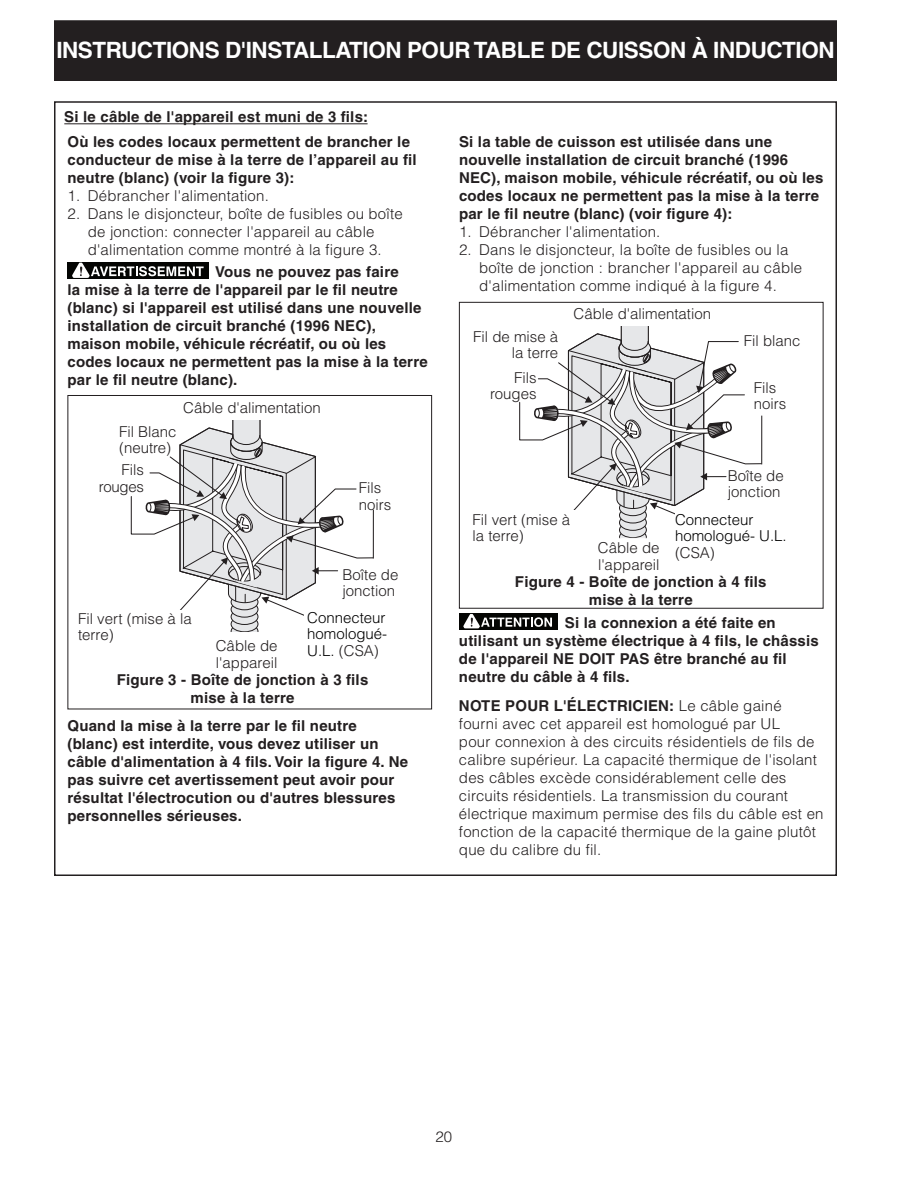
<style>
.page{position:relative;width:918px;height:1188px;background:#fff}
.page>*{position:absolute;margin:0;border:0;box-sizing:border-box;transform-origin:0 0}
.t1{font:700 22.5px "Helvetica";letter-spacing:-.02em;color:#fff}
.t2{font:700 15px/18px "Helvetica";letter-spacing:.015em;color:#231f20}
.t3{font:300 15px/18px "Helvetica";letter-spacing:.015em;color:#231f20}
.t4{font:300 15px/16.5px "Helvetica";color:#000;text-align:justify}
.t5{font:300 15px/16.5px "Helvetica";letter-spacing:-.015em;color:#231f20;text-align:right}
.s1{color:#231f20}
.s2{font-weight:700}
</style>
<div class="page">
<div style="left:55px;top:21px;width:781px;height:59px;background:#231f20"></div>
<div style="left:54px;top:20px;width:783px;height:61px;border:2px solid #231f20"></div>
<div style="left:68px;top:262px;width:141px;height:17px;background:#040503"></div>
<svg style="left:72px;top:262px;width:132px;height:16px"></svg>
<svg style="left:231px;top:626px;width:27px;height:6px"></svg>
<svg style="left:231px;top:616px;width:27px;height:16px"></svg>
<div style="left:231px;top:616px;width:27px;height:16px;border:1px solid #231f20;border-radius:50%"></div>
<div style="left:231px;top:609px;width:27px;height:15px;background:#e6e7e9;border-radius:50%"></div>
<div style="left:231px;top:609px;width:27px;height:16px;border:1px solid #231f20;border-radius:50%"></div>
<svg style="left:130px;top:421px;width:244px;height:197px"></svg>
<div style="left:68px;top:395px;width:364px;height:314px;border:1px solid #231f20"></div>
<div style="left:304px;top:609px;width:32px;height:16px;background:#fff"></div>
<div style="left:152px;top:610px;width:32px;height:15px;background:#fff"></div>
<div style="left:459px;top:613px;width:99px;height:17px;background:#040503"></div>
<svg style="left:463px;top:613px;width:89px;height:16px"></svg>
<div style="left:459px;top:302px;width:365px;height:307px;border:1px solid #231f20"></div>
<svg style="left:519px;top:327px;width:243px;height:212px"></svg>
<div style="left:712px;top:347px;width:32px;height:12px;background:#fff"></div>
<div style="left:663px;top:521px;width:56px;height:19px;background:#fff"></div>
<div style="left:675px;top:513px;width:141px;height:45px;background:#fff"></div>
<div style="left:544px;top:510px;width:52px;height:15px;background:#fff"></div>
<hr style="left:64px;top:123px;width:304px;height:1px;background:#231f20">
<h1 class="t1" style="left:56px;top:36px;width:780px">INSTRUCTIONS D'INSTALLATION POUR TABLE DE CUISSON À INDUCTION</h1>
<p class="t2" style="left:64px;top:108px;width:305px">Si le câble de l'appareil est muni de 3 fils:</p>
<p class="t2" style="left:68px;top:132px;width:351px">Où les codes locaux permettent de brancher le conducteur de mise à la terre de l’appareil au fil neutre (blanc) (voir la figure 3):</p>
<p class="t3" style="left:68px;top:186px;width:203px">1. Débrancher l'alimentation.</p>
<p class="t3" style="left:68px;top:204px;width:337px;text-align:center">2. Dans le disjoncteur, boîte de fusibles ou boîte de jonction: connecter l'appareil au câble d'alimentation comme montré à la figure 3.</p>
<p class="t2" style="left:67px;top:263px;width:362px;text-indent:148px">Vous ne pouvez pas faire<br>la mise à la terre de l'appareil par le fil neutre (blanc) si l'appareil est utilisé dans une nouvelle installation de circuit branché (1996 NEC), maison mobile, véhicule récréatif, ou où les codes locaux ne permettent pas la mise à la terre par le fil neutre (blanc).</p>
<p class="t3" style="left:119px;top:423px;width:59px;line-height:16.5px">Fil Blanc (neutre)</p>
<p class="t5" style="left:99px;top:462px;width:47px">Fils rouges</p>
<p class="t3" style="left:183px;top:398px;width:139px">Câble d'alimentation</p>
<p class="t3" style="left:359px;top:480px;width:34px;line-height:16.5px">Fils noirs</p>
<p class="t3" style="left:342px;top:566px;width:57px;line-height:16.5px">Boîte de jonction</p>
<p class="t2" style="left:459px;top:132px;width:366px">Si la table de cuisson est utilisée dans une nouvelle installation de circuit branché (1996<br>NEC), maison mobile, véhicule récréatif, ou où les codes locaux ne permettent pas la mise à la terre par le fil neutre (blanc) (voir figure 4):</p>
<p class="t3" style="left:459px;top:222px;width:203px">1. Débrancher l'alimentation.</p>
<p class="t3" style="left:479px;top:240px;width:325px;text-indent:-20px">2. Dans le disjoncteur, la boîte de fusibles ou la boîte de jonction : brancher l'appareil au câble d'alimentation comme indiqué à la figure 4.</p>
<p class="t3" style="left:574px;top:305px;width:139px">Câble d'alimentation</p>
<p class="t3" style="left:473px;top:328px;width:87px;line-height:16.5px;text-align:right">Fil de mise à la terre</p>
<p class="t3" style="left:490px;top:369px;width:48px;line-height:16.5px;text-align:right">Fils rouges</p>
<p class="t3" style="left:754px;top:379px;width:34px;line-height:16.5px">Fils noirs</p>
<p class="t3" style="left:744px;top:332px;width:58px">Fil blanc</p>
<p class="t3" style="left:472px;top:511px;width:99px;line-height:16.5px">Fil vert (mise à la terre)</p>
<p class="t3" style="left:598px;top:540px;width:63px;line-height:16.5px">Câble de l'appareil</p>
<p class="t3" style="left:728px;top:467px;width:57px;line-height:16.5px">Boîte de jonction</p>
<p class="t4" style="left:675px;top:511px;width:113px">Connecteur homologué- U.L.</p>
<p class="t3" style="left:675px;top:543px;width:41px">(CSA)</p>
<p class="t2" style="left:515px;top:572px;width:253px;text-align:center">Figure 4 - Boîte de jonction à 4 fils mise à la terre</p>
<p class="t4" style="left:307px;top:609px;width:82px">Connecteur homologué-U.L. <span class="s1">(CSA)</span></p>
<p class="t3" style="left:78px;top:610px;width:115px;line-height:16.5px">Fil vert (mise à la terre)</p>
<p class="t2" style="left:459px;top:614px;width:361px;text-indent:106px">Si la connexion a été faite en utilisant un système électrique à 4 fils, le châssis de l'appareil NE DOIT PAS être branché au fil neutre du câble à 4 fils.</p>
<p class="t3" style="left:459px;top:697px;width:366px"><span class="s2">NOTE POUR L'ÉLECTRICIEN:</span> Le câble gainé fourni avec cet appareil est homologué par UL<br>pour connexion à des circuits résidentiels de fils de calibre supérieur. La capacité thermique de l'isolant des câbles excède considérablement celle des circuits résidentiels. La transmission du courant électrique maximum permise des fils du câble est en fonction de la capacité thermique de la gaine plutôt que du calibre du fil.</p>
<p class="t3" style="left:216px;top:637px;width:63px;line-height:16.5px">Câble de l'appareil</p>
<p class="t2" style="left:117px;top:671px;width:253px;text-align:center">Figure 3 - Boîte de jonction à 3 fils mise à la terre</p>
<p class="t2" style="left:67px;top:716px;width:342px">Quand la mise à la terre par le fil neutre (blanc) est interdite, vous devez utiliser un câble d'alimentation à 4 fils. Voir la figure 4. Ne pas suivre cet avertissement peut avoir pour résultat l'électrocution ou d'autres blessures personnelles sérieuses.</p>
<p class="t3" style="left:435px;top:1128px;width:18px">20</p>
</div>
